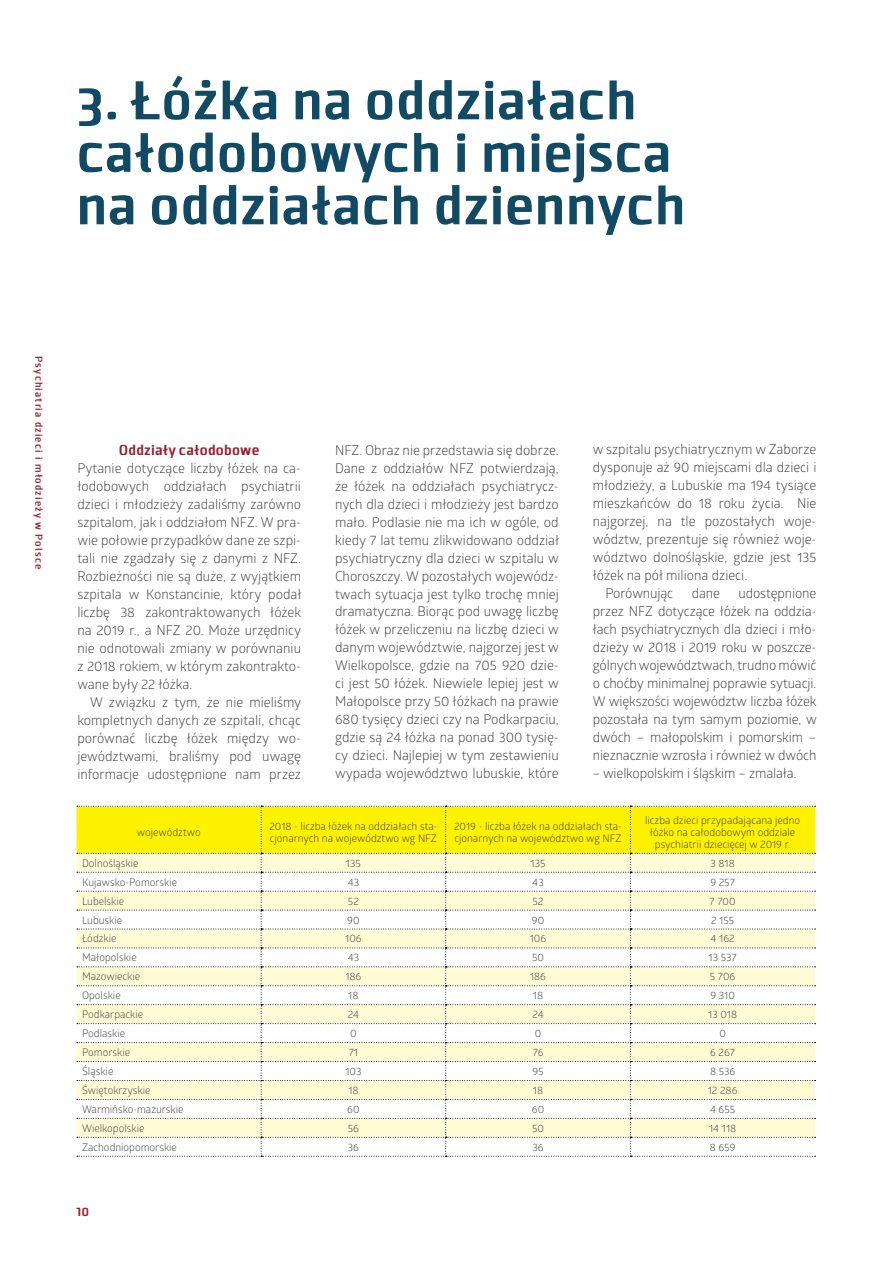
<style>
.page{position:relative;width:893px;height:1263px;background:#fff}
.page>*{position:absolute;margin:0;border:0;box-sizing:border-box;transform-origin:0 0}
.t1{font:700 57px/52.5px "Clio";color:#114a64}
.t2{font:700 15px "Clio";color:#952131}
.t3{font:600 15px "Clio";color:#952131}
.t4{font:13.5px/18px "Glober";color:#414042;text-align:justify}
.t5{font:10.5px/12px "Glober";color:#414042}
.t6{font:600 10.5px "Clio";letter-spacing:.1em;color:#952131}
</style>
<div class="page">
<svg style="left:77px;top:806px;width:739px;height:351px"></svg>
<h1 class="t1" style="left:77px;top:74px;width:611px">3. Łóżka na oddziałach całodobowych i miejsca na oddziałach dziennych</h1>
<p class="t6" style="left:45px;top:356px;width:214px;rotate:90deg">Psychiatria dzieci i młodzieży w Polsce</p>
<p class="t2" style="left:119px;top:440px;width:142px">Oddziały całodobowe</p>
<p class="t4" style="left:77px;top:458px;width:226px">Pytanie dotyczące liczby łóżek na ca&shy;łodobowych oddziałach psychiatrii dzieci i młodzieży zadaliśmy zarówno szpitalom, jak i oddziałom NFZ. W pra&shy;wie połowie przypadków dane ze szpi&shy;tali nie zgadzały się z danymi z NFZ.<br>Rozbieżności nie są duże, z wyjątkiem szpitala w Konstancinie, który podał liczbę 38 zakontraktowanych łóżek na 2019 r., a NFZ 20. Może urzędnicy nie odnotowali zmiany w porównaniu z 2018 rokiem, w którym zakontrakto&shy;wane były 22 łóżka.</p>
<p class="t4" style="left:77px;top:692px;width:225px;text-indent:13px">W związku z tym, że nie mieliśmy kompletnych danych ze szpitali, chcąc porównać liczbę łóżek między wo&shy;jewództwami, braliśmy pod uwagę informacje udostępnione nam przez</p>
<p class="t4" style="left:335px;top:440px;width:226px">NFZ. Obraz nie przedstawia się dobrze.<br>Dane z oddziałów NFZ potwierdzają, że łóżek na oddziałach psychiatrycz&shy;nych dla dzieci i młodzieży jest bardzo mało. Podlasie nie ma ich w ogóle, od kiedy 7 lat temu zlikwidowano oddział psychiatryczny dla dzieci w szpitalu w Choroszczy. W pozostałych wojewódz&shy;twach sytuacja jest tylko trochę mniej dramatyczna. Biorąc pod uwagę liczbę łóżek w przeliczeniu na liczbę dzieci w danym województwie, najgorzej jest w Wielkopolsce, gdzie na 705 920 dzie&shy;ci jest 50 łóżek. Niewiele lepiej jest w Małopolsce przy 50 łóżkach na prawie 680 tysięcy dzieci czy na Podkarpaciu, gdzie są 24 łóżka na ponad 300 tysię&shy;cy dzieci. Najlepiej w tym zestawieniu wypada województwo lubuskie, które</p>
<p class="t4" style="left:593px;top:440px;width:225px">w szpitalu psychiatrycznym w Zaborze</p>
<p class="t4" style="left:593px;top:458px;width:225px">dysponuje aż 90 miejscami dla dzieci i</p>
<p class="t4" style="left:593px;top:476px;width:225px">młodzieży, a Lubuskie ma 194 tysiące</p>
<p class="t4" style="left:593px;top:494px;width:225px">mieszkańców do 18 roku życia. Nie</p>
<p class="t4" style="left:593px;top:512px;width:225px">najgorzej, na tle pozostałych woje-</p>
<p class="t4" style="left:593px;top:530px;width:225px">wództw, prezentuje się również woje-</p>
<p class="t4" style="left:593px;top:548px;width:225px">wództwo dolnośląskie, gdzie jest 135</p>
<p class="t4" style="left:593px;top:566px;width:156px">łóżek na pół miliona dzieci.</p>
<p class="t4" style="left:605px;top:584px;width:69px">Porównując</p>
<p class="t4" style="left:692px;top:584px;width:30px">dane</p>
<p class="t4" style="left:593px;top:584px;width:225px;text-indent:146px">udostępnione przez NFZ dotyczące łóżek na oddzia&shy;łach psychiatrycznych dla dzieci i mło&shy;dzieży w 2018 i 2019 roku w poszcze&shy;gólnych województwach, trudno mówić o choćby minimalnej poprawie sytuacji.<br>W większości województw liczba łóżek pozostała na tym samym poziomie, w dwóch – małopolskim i pomorskim – nieznacznie wzrosła i również w dwóch</p>
<p class="t4" style="left:593px;top:764px;width:205px">– wielkopolskim i śląskim – zmalała.</p>
<p class="t5" style="left:137px;top:825px;width:65px">województwo</p>
<p class="t5" style="left:269px;top:819px;width:170px">2018 - liczba łóżek na oddziałach sta&shy;cjonarnych na województwo wg NFZ</p>
<p class="t5" style="left:454px;top:819px;width:169px">2019 - liczba łóżek na oddziałach sta&shy;cjonarnych na województwo wg NFZ</p>
<p class="t5" style="left:645px;top:813px;width:157px;text-align:center">liczba dzieci przypadającana jedno łóżko na całodobowym oddziale psychiatrii dziecięcej w 2019 r.</p>
<p class="t5" style="left:82px;top:856px;width:58px">Dolnośląskie</p>
<p class="t5" style="left:346px;top:856px;width:16px">135</p>
<p class="t5" style="left:531px;top:856px;width:16px">135</p>
<p class="t5" style="left:710px;top:856px;width:26px">3 818</p>
<p class="t5" style="left:82px;top:875px;width:97px">Kujawsko-Pomorskie</p>
<p class="t5" style="left:348px;top:875px;width:13px">43</p>
<p class="t5" style="left:532px;top:875px;width:13px">43</p>
<p class="t5" style="left:710px;top:875px;width:26px">9 257</p>
<p class="t5" style="left:82px;top:894px;width:44px">Lubelskie</p>
<p class="t5" style="left:348px;top:894px;width:12px">52</p>
<p class="t5" style="left:533px;top:894px;width:12px">52</p>
<p class="t5" style="left:710px;top:894px;width:27px">7 700</p>
<p class="t5" style="left:82px;top:913px;width:42px">Lubuskie</p>
<p class="t5" style="left:347px;top:913px;width:14px">90</p>
<p class="t5" style="left:532px;top:913px;width:14px">90</p>
<p class="t5" style="left:711px;top:913px;width:25px">2 155</p>
<p class="t5" style="left:82px;top:932px;width:36px">Łódzkie</p>
<p class="t5" style="left:345px;top:932px;width:18px">106</p>
<p class="t5" style="left:530px;top:932px;width:18px">106</p>
<p class="t5" style="left:711px;top:932px;width:26px">4 162</p>
<p class="t5" style="left:82px;top:951px;width:56px">Małopolskie</p>
<p class="t5" style="left:348px;top:951px;width:13px">43</p>
<p class="t5" style="left:532px;top:951px;width:13px">50</p>
<p class="t5" style="left:709px;top:951px;width:30px">13 537</p>
<p class="t5" style="left:82px;top:970px;width:60px">Mazowieckie</p>
<p class="t5" style="left:345px;top:970px;width:18px">186</p>
<p class="t5" style="left:530px;top:970px;width:18px">186</p>
<p class="t5" style="left:710px;top:970px;width:27px">5 706</p>
<p class="t5" style="left:82px;top:989px;width:40px">Opolskie</p>
<p class="t5" style="left:348px;top:989px;width:12px">18</p>
<p class="t5" style="left:533px;top:989px;width:12px">18</p>
<p class="t5" style="left:710px;top:989px;width:26px">9 310</p>
<p class="t5" style="left:82px;top:1008px;width:63px">Podkarpackie</p>
<p class="t5" style="left:348px;top:1008px;width:13px">24</p>
<p class="t5" style="left:532px;top:1008px;width:13px">24</p>
<p class="t5" style="left:708px;top:1008px;width:30px">13 018</p>
<p class="t5" style="left:82px;top:1027px;width:45px">Podlaskie</p>
<p class="t5" style="left:350px;top:1027px;width:8px">0</p>
<p class="t5" style="left:535px;top:1027px;width:8px">0</p>
<p class="t5" style="left:719px;top:1027px;width:8px">0</p>
<p class="t5" style="left:82px;top:1046px;width:49px">Pomorskie</p>
<p class="t5" style="left:349px;top:1046px;width:11px">71</p>
<p class="t5" style="left:533px;top:1046px;width:12px">76</p>
<p class="t5" style="left:710px;top:1046px;width:26px">6 267</p>
<p class="t5" style="left:82px;top:1065px;width:33px">Śląskie</p>
<p class="t5" style="left:345px;top:1065px;width:18px">103</p>
<p class="t5" style="left:532px;top:1065px;width:13px">95</p>
<p class="t5" style="left:710px;top:1065px;width:27px">8 536</p>
<p class="t5" style="left:82px;top:1084px;width:70px">Świętokrzyskie</p>
<p class="t5" style="left:348px;top:1084px;width:12px">18</p>
<p class="t5" style="left:533px;top:1084px;width:12px">18</p>
<p class="t5" style="left:708px;top:1084px;width:31px">12 286</p>
<p class="t5" style="left:82px;top:1102px;width:103px">Warmińsko-mazurskie</p>
<p class="t5" style="left:347px;top:1102px;width:14px">60</p>
<p class="t5" style="left:532px;top:1102px;width:14px">60</p>
<p class="t5" style="left:710px;top:1102px;width:27px">4 655</p>
<p class="t5" style="left:82px;top:1121px;width:64px">Wielkopolskie</p>
<p class="t5" style="left:348px;top:1121px;width:13px">56</p>
<p class="t5" style="left:532px;top:1121px;width:13px">50</p>
<p class="t5" style="left:709px;top:1121px;width:29px">14 118</p>
<p class="t5" style="left:82px;top:1140px;width:96px">Zachodniopomorskie</p>
<p class="t5" style="left:348px;top:1140px;width:13px">36</p>
<p class="t5" style="left:532px;top:1140px;width:13px">36</p>
<p class="t5" style="left:710px;top:1140px;width:27px">8 659</p>
<p class="t3" style="left:77px;top:1202px;width:15px">10</p>
</div>
